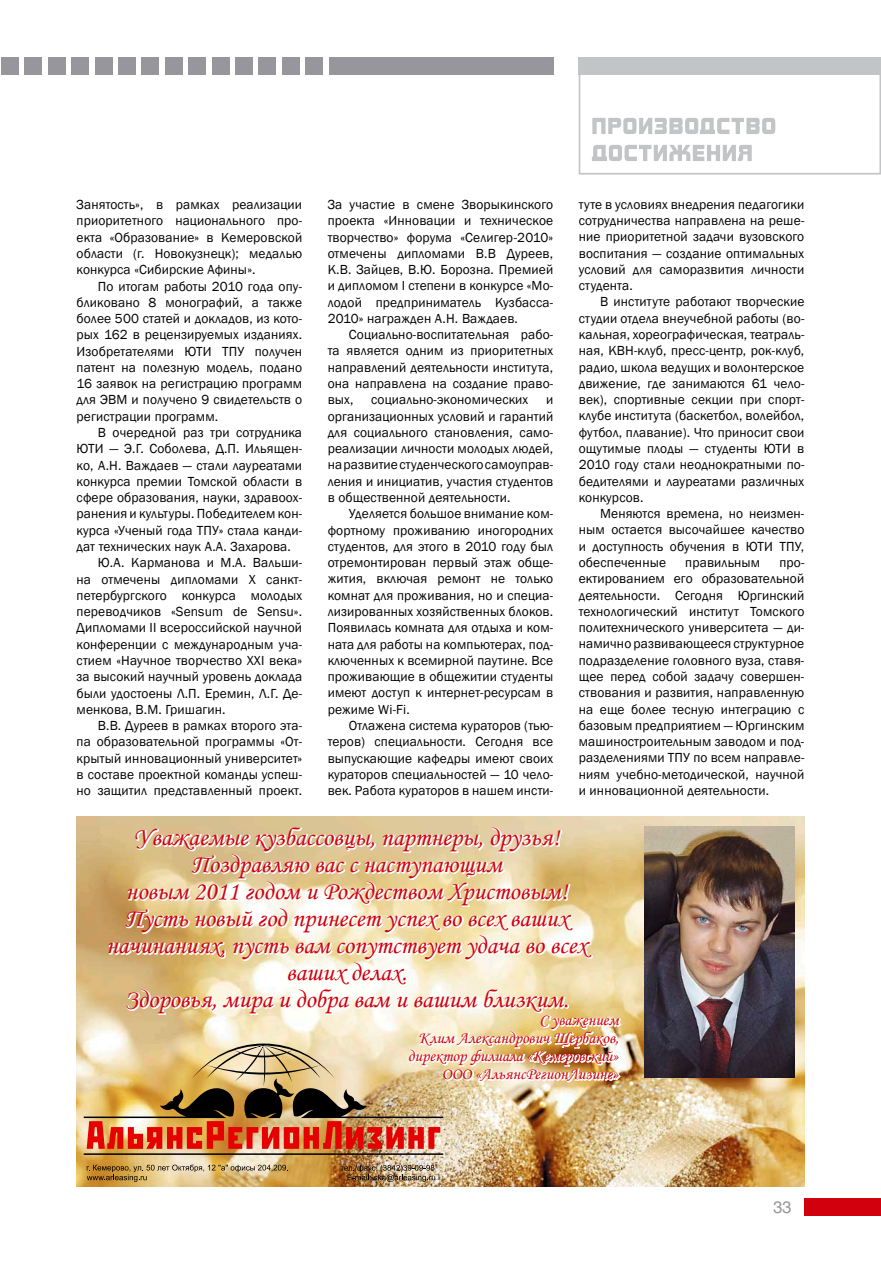
<style>
.page{position:relative;width:881px;height:1263px;background:#fff}
.page>*{position:absolute;margin:0;border:0;box-sizing:border-box;transform-origin:0 0}
.t1{font:25.5px/27px "Monotype Corsiva";color:#d2000d;text-align:center}
.t2{font:16.5px/18px "Monotype Corsiva";color:#d2000d;text-align:right}
.t3{font:16.5px "Helios";color:#96969c}
.t4{font:13.5px/16.4px "Franklin Gothic";letter-spacing:.01em;color:#000;text-align:justify}
</style>
<div class="page">
<img style="left:77px;top:816px;width:727px;height:370px">
<img style="left:644px;top:827px;width:150px;height:251px">
<svg style="left:84px;top:816px;width:538px;height:339px"></svg>
<img style="left:87px;top:1164px;width:201px;height:18px">
<img style="left:340px;top:1165px;width:95px;height:17px">
<div style="left:578px;top:57px;width:302px;height:117px;border:2px solid #c3c4c6"></div>
<div style="left:329px;top:58px;width:224px;height:17px;background:#96969c"></div>
<div style="left:1px;top:58px;width:17px;height:17px;background:#96969c"></div>
<div style="left:578px;top:58px;width:302px;height:17px;background:#c3c4c6"></div>
<svg style="left:592px;top:145px;width:159px;height:16px"></svg>
<svg style="left:592px;top:118px;width:183px;height:16px"></svg>
<div style="left:804px;top:1198px;width:76px;height:17px;background:#d2000d"></div>
<div style="left:25px;top:58px;width:17px;height:17px;background:#96969c"></div>
<div style="left:48px;top:58px;width:17px;height:17px;background:#96969c"></div>
<div style="left:72px;top:58px;width:17px;height:17px;background:#96969c"></div>
<div style="left:95px;top:58px;width:17px;height:17px;background:#96969c"></div>
<div style="left:118px;top:58px;width:17px;height:17px;background:#96969c"></div>
<div style="left:142px;top:58px;width:17px;height:17px;background:#96969c"></div>
<div style="left:165px;top:58px;width:17px;height:17px;background:#96969c"></div>
<div style="left:188px;top:58px;width:17px;height:17px;background:#96969c"></div>
<div style="left:212px;top:58px;width:17px;height:17px;background:#96969c"></div>
<div style="left:235px;top:58px;width:17px;height:17px;background:#96969c"></div>
<div style="left:259px;top:58px;width:17px;height:17px;background:#96969c"></div>
<div style="left:282px;top:58px;width:17px;height:17px;background:#96969c"></div>
<div style="left:305px;top:58px;width:17px;height:17px;background:#96969c"></div>
<p class="t4" style="left:77px;top:197px;width:227px">Занятость», в рамках реализации приоритетного национального про&shy;екта «Образование» в Кемеровской области (г. Новокузнецк); медалью конкурса «Сибирские Афины».</p>
<p class="t4" style="left:77px;top:278px;width:227px;text-indent:21px">По итогам работы 2010 года опу&shy;бликовано 8 монографий, а также более 500 статей и докладов, из кото&shy;рых 162 в рецензируемых изданиях.<br>Изобретателями ЮТИ ТПУ получен патент на полезную модель, подано 16 заявок на регистрацию программ для ЭВМ и получено 9 свидетельств о регистрации программ.</p>
<p class="t4" style="left:98px;top:425px;width:206px">В очередной раз три сотрудника</p>
<p class="t4" style="left:77px;top:441px;width:227px">ЮТИ — Э.Г. Соболева, Д.П. Ильящен-</p>
<p class="t4" style="left:77px;top:457px;width:227px">ко, А.Н. Важдаев — стали лауреатами</p>
<p class="t4" style="left:77px;top:473px;width:227px">конкурса премии Томской области в</p>
<p class="t4" style="left:77px;top:490px;width:227px">сфере образования, науки, здравоох-</p>
<p class="t4" style="left:77px;top:506px;width:227px">ранения и культуры. Победителем кон-</p>
<p class="t4" style="left:77px;top:522px;width:227px">курса «Ученый года ТПУ» стала канди-</p>
<p class="t4" style="left:77px;top:539px;width:216px">дат технических наук А.А. Захарова.</p>
<p class="t4" style="left:98px;top:555px;width:206px">Ю.А. Карманова и М.А. Вальши-</p>
<p class="t4" style="left:77px;top:571px;width:227px">на отмечены дипломами Х санкт-</p>
<p class="t4" style="left:77px;top:587px;width:227px">петербургского конкурса молодых</p>
<p class="t4" style="left:77px;top:604px;width:227px">переводчиков «Sensum de Sensu».</p>
<p class="t4" style="left:77px;top:620px;width:227px">Дипломами II всероссийской научной</p>
<p class="t4" style="left:77px;top:636px;width:227px">конференции с международным уча-</p>
<p class="t4" style="left:77px;top:653px;width:227px">стием «Научное творчество XXI века»</p>
<p class="t4" style="left:77px;top:669px;width:227px">за высокий научный уровень доклада</p>
<p class="t4" style="left:77px;top:685px;width:227px">были удостоены Л.П. Еремин, Л.Г. Де-</p>
<p class="t4" style="left:77px;top:701px;width:150px">менкова, В.М. Гришагин.</p>
<p class="t4" style="left:98px;top:718px;width:206px">В.В. Дуреев в рамках второго эта-</p>
<p class="t4" style="left:77px;top:734px;width:227px">па образовательной программы «От-</p>
<p class="t4" style="left:77px;top:750px;width:227px">крытый инновационный университет»</p>
<p class="t4" style="left:77px;top:767px;width:227px">в составе проектной команды успеш-</p>
<p class="t4" style="left:77px;top:783px;width:227px">но защитил представленный проект.</p>
<p class="t4" style="left:327px;top:197px;width:227px">За участие в смене Зворыкинского проекта «Инновации и техническое творчество» форума «Селигер-2010» отмечены дипломами В.В Дуреев, К.В. Зайцев, В.Ю. Борозна. Премией и дипломом I степени в конкурсе «Мо&shy;лодой предприниматель Кузбасса-2010» награжден А.Н. Важдаев.</p>
<p class="t4" style="left:327px;top:327px;width:227px;text-indent:21px">Социально-воспитательная рабо&shy;та является одним из приоритетных направлений деятельности института, она направлена на создание право&shy;вых,</p>
<p class="t4" style="left:371px;top:392px;width:159px">социально-экономических</p>
<p class="t4" style="left:327px;top:392px;width:227px;text-indent:218px">и организационных условий и гарантий для социального становления, само&shy;реализации личности молодых людей, на развитие студенческого самоуправ&shy;ления и инициатив, участия студентов в общественной деятельности.</p>
<p class="t4" style="left:327px;top:506px;width:227px;text-indent:21px">Уделяется большое внимание ком&shy;фортному проживанию иногородних студентов, для этого в 2010 году был отремонтирован первый этаж обще&shy;жития, включая ремонт не только комнат для проживания, но и специа&shy;лизированных хозяйственных блоков.<br>Появилась комната для отдыха и ком&shy;ната для работы на компьютерах, под&shy;ключенных к всемирной паутине. Все проживающие в общежитии студенты имеют доступ к интернет-ресурсам в режиме Wi-Fi.</p>
<p class="t4" style="left:327px;top:718px;width:227px;text-indent:21px">Отлажена система кураторов (тью&shy;теров) специальности. Сегодня все выпускающие кафедры имеют своих кураторов специальностей — 10 чело&shy;век. Работа кураторов в нашем инсти-</p>
<p class="t4" style="left:578px;top:196px;width:227px">туте в условиях внедрения педагогики сотрудничества направлена на реше&shy;ние приоритетной задачи вузовского воспитания — создание оптимальных условий для саморазвития личности студента.</p>
<p class="t4" style="left:578px;top:294px;width:227px;text-indent:21px">В институте работают творческие студии отдела внеучебной работы (во&shy;кальная, хореографическая, театраль&shy;ная, КВН-клуб, пресс-центр, рок-клуб, радио, школа ведущих и волонтерское движение, где занимаются 61 чело&shy;век), спортивные секции при спорт&shy;клубе института (баскетбол, волейбол, футбол, плавание). Что приносит свои ощутимые плоды — студенты ЮТИ в 2010 году стали неоднократными по&shy;бедителями и лауреатами различных конкурсов.</p>
<p class="t4" style="left:578px;top:506px;width:227px;text-indent:21px">Меняются времена, но неизмен&shy;ным остается высочайшее качество и доступность обучения в ЮТИ ТПУ, обеспеченные</p>
<p class="t4" style="left:578px;top:555px;width:227px;text-indent:200px">про&shy;ектированием его образовательной деятельности. Сегодня Юргинский технологический институт Томского политехнического университета — ди&shy;намично развивающееся структурное подразделение головного вуза, ставя&shy;щее перед собой задачу совершен&shy;ствования и развития, направленную на еще более тесную интеграцию с базовым предприятием — Юргинским машиностроительным заводом и под&shy;разделениями ТПУ по всем направле&shy;ниям учебно-методической, научной и инновационной деятельности.</p>
<p class="t4" style="left:685px;top:555px;width:76px">правильным</p>
<p class="t1" style="left:106px;top:823px;width:482px">Уважаемые кузбассовцы, партнеры, друзья!<br>Поздравляю вас с наступающим<br>новым 2011 годом и Рождеством Христовым!<br>Пусть новый год принесет успех во всех ваших начинаниях, пусть вам сопутствует удача во всех ваших делах.<br>Здоровья, мира и добра вам и вашим близким.</p>
<p class="t2" style="left:408px;top:1011px;width:212px">С уважением<br>Клим Александрович Щербаков, директор филиала «Кемеровский»<br>ООО «АльянсРегионЛизинг»</p>
<p class="t3" style="left:772px;top:1197px;width:20px">33</p>
</div>
